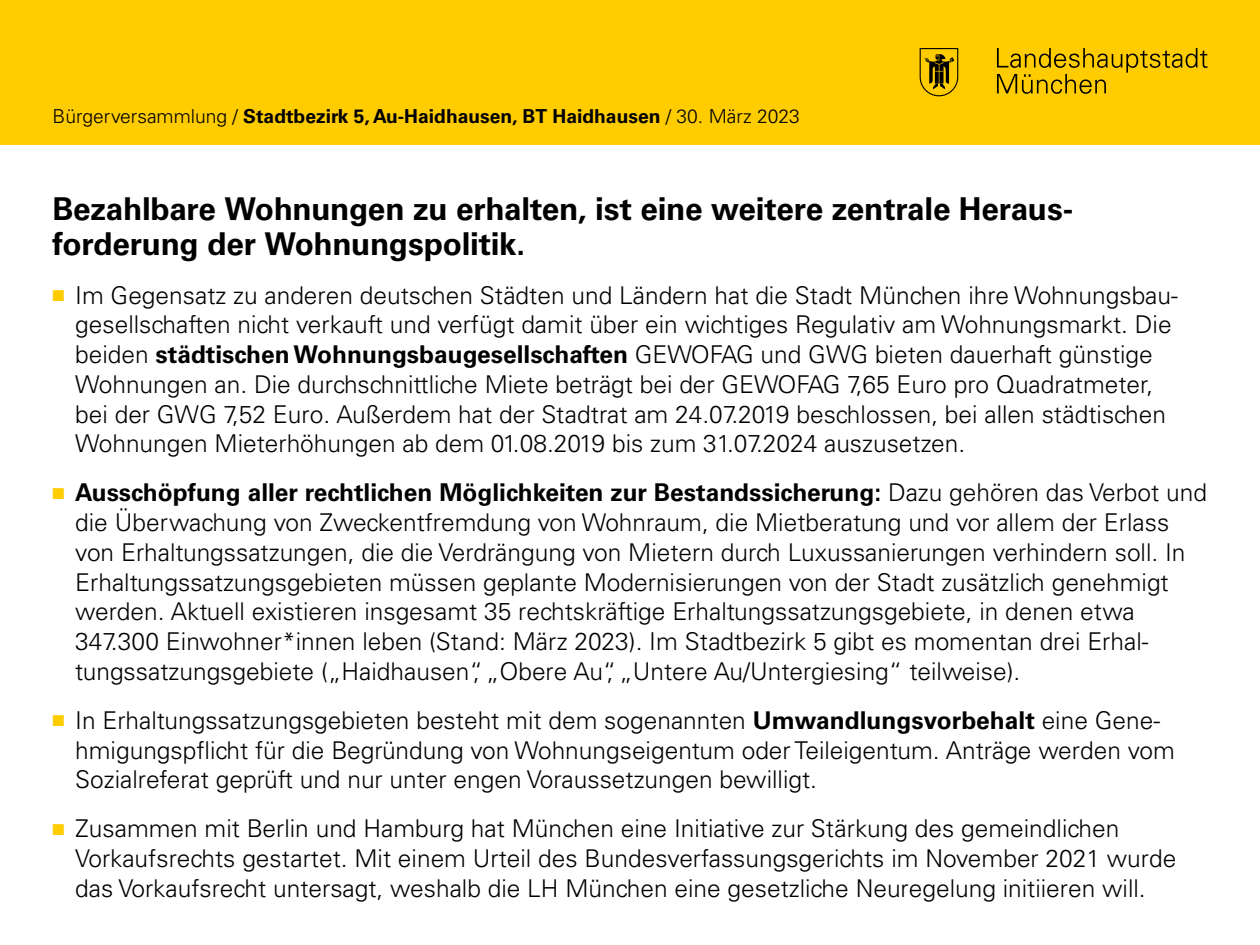
<style>
.page{position:relative;width:1260px;height:945px;background:#fff}
.page>*{position:absolute;margin:0;border:0;box-sizing:border-box;transform-origin:0 0}
.H1_C{font:700 31.5px/35px "Univers LT Std";letter-spacing:-.01em;color:#000}
.P_Copy_Liste_C{font:300 24.5px/29.8px "Univers LT Std";color:#000}
.t1{font:700 19.25px "Univers LT Std";color:#000}
.s1{font-weight:300}
.s2{color:#fc0}
.s3{font-weight:700}
</style>
<div class="page">
<div style="left:0;top:0;width:1260px;height:144px;background:#fc0"></div>
<svg style="left:997px;top:48px;width:211px;height:46px"></svg>
<svg style="left:919px;top:48px;width:40px;height:49px"></svg>
<p class="t1" style="left:52px;top:105px;width:749px"><span class="s1">Bürgerversammlung /</span> Stadtbezirk 5, Au-Haidhausen, BT Haidhausen <span class="s1">/ 30. März 2023</span></p>
<h2 class="H1_C" style="left:52px;top:191px;width:1020px">Bezahlbare Wohnungen zu erhalten, ist eine weitere zentrale Heraus&shy;forderung der Wohnungspolitik.</h2>
<p class="P_Copy_Liste_C" style="left:75px;top:280px;width:1104px;text-indent:-23px"><span class="s2">■</span> Im Gegensatz zu anderen deutschen Städten und Ländern hat die Stadt München ihre Wohnungsbau&shy;gesellschaften nicht verkauft und verfügt damit über ein wichtiges Regulativ am Wohnungsmarkt. Die beiden <span class="s3">städtischen Wohnungsbaugesellschaften</span> GEWOFAG und GWG bieten dauerhaft günstige Wohnungen an. Die durchschnittliche Miete beträgt bei der GEWOFAG 7,65 Euro pro Quadratmeter, bei der GWG 7,52 Euro. Außerdem hat der Stadtrat am 24.07.2019 beschlossen, bei allen städtischen Wohnungen Mieterhöhungen ab dem 01.08.2019 bis zum 31.07.2024 auszusetzen.</p>
<p class="P_Copy_Liste_C" style="left:75px;top:478px;width:1133px;text-indent:-23px"><span class="s2">■</span> <span class="s3">Ausschöpfung aller rechtlichen Möglichkeiten zur Bestandssicherung:</span> Dazu gehören das Verbot und die Überwachung von Zweckentfremdung von Wohnraum, die Mietberatung und vor allem der Erlass von Erhaltungssatzungen, die die Verdrängung von Mietern durch Luxussanierungen verhindern soll. In Erhaltungssatzungsgebieten müssen geplante Modernisierungen von der Stadt zusätzlich genehmigt werden. Aktuell existieren insgesamt 35 rechtskräftige Erhaltungssatzungsgebiete, in denen etwa 347.300 Einwohner*innen leben (Stand: März 2023). Im Stadtbezirk 5 gibt es momentan drei Erhal&shy;tungssatzungsgebiete („Haidhausen“, „Obere Au“, „Untere Au/Untergiesing“ teilweise).</p>
<p class="P_Copy_Liste_C" style="left:75px;top:705px;width:1101px;text-indent:-23px"><span class="s2">■</span> In Erhaltungssatzungsgebieten besteht mit dem sogenannten <span class="s3">Umwandlungsvorbehalt</span> eine Gene&shy;hmigungspflicht für die Begründung von Wohnungseigentum oder Teileigentum. Anträge werden vom<br>Sozialreferat geprüft und nur unter engen Voraussetzungen bewilligt.</p>
<p class="P_Copy_Liste_C" style="left:75px;top:814px;width:1103px;text-indent:-23px"><span class="s2">■</span> Zusammen mit Berlin und Hamburg hat München eine Initiative zur Stärkung des gemeindlichen<br>Vorkaufsrechts gestartet. Mit einem Urteil des Bundesverfassungsgerichts im November 2021 wurde das Vorkaufsrecht untersagt, weshalb die LH München eine gesetzliche Neuregelung initiieren will.</p>
</div>
